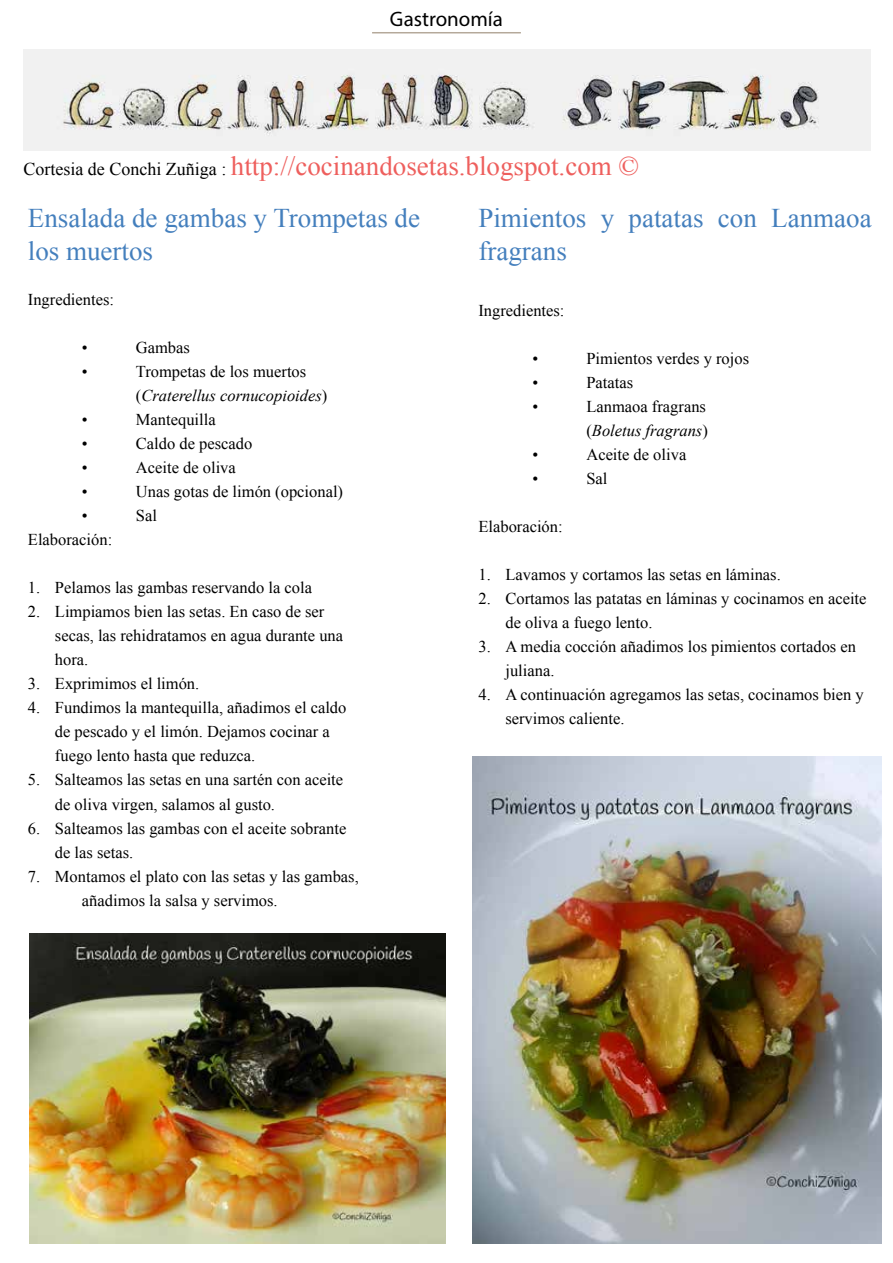
<style>
.page{position:relative;width:893px;height:1263px;background:#fff}
.page>*{position:absolute;margin:0;border:0;box-sizing:border-box;transform-origin:0 0}
.t1{font:27px/52.1px "Times New Roman";color:#ee5f5d}
.t2{font:27px/32.4px "Times New Roman";color:#447fbd}
.t3{font:21px "Myriad Pro";color:#000}
.t4{font:16.5px/24px "Times New Roman";color:#000}
.t5{font:italic 16.5px/24px "Times New Roman";color:#000}
.s1{font-size:18px;color:#000}
.s2{color:#447fbd}
.s3{font-style:normal}
.s4{font-style:italic}
</style>
<div class="page">
<img style="left:23px;top:50px;width:848px;height:101px">
<hr style="left:372px;top:32px;width:149px;height:1px;background:#71593d">
<img style="left:30px;top:933px;width:415px;height:311px">
<img style="left:472px;top:756px;width:410px;height:488px">
<p class="t3" style="left:390px;top:6px;width:115px">Gastronomía</p>
<h1 class="t1" style="left:23px;top:140px;width:617px"><span class="s1">Cortesia de Conchi Zuñiga :</span> http://cocinandosetas.blogspot.com ©<br><span class="s2">Ensalada de gambas y Trompetas de</span></h1>
<h1 class="t2" style="left:28px;top:234px;width:127px">los muertos</h1>
<p class="t4" style="left:28px;top:288px;width:88px">Ingredientes:</p>
<p class="t4" style="left:82px;top:336px;width:7px">•</p>
<p class="t4" style="left:136px;top:336px;width:56px">Gambas</p>
<p class="t4" style="left:82px;top:360px;width:7px">•</p>
<p class="t5" style="left:136px;top:359px;width:193px"><span class="s3">Trompetas de los muertos (</span>Craterellus cornucopioides<span class="s3">)</span></p>
<p class="t4" style="left:82px;top:408px;width:7px">•</p>
<p class="t4" style="left:136px;top:408px;width:81px">Mantequilla</p>
<p class="t4" style="left:82px;top:432px;width:7px">•</p>
<p class="t4" style="left:136px;top:432px;width:118px">Caldo de pescado</p>
<p class="t4" style="left:82px;top:456px;width:7px">•</p>
<p class="t4" style="left:136px;top:456px;width:101px">Aceite de oliva</p>
<p class="t4" style="left:82px;top:480px;width:7px">•</p>
<p class="t4" style="left:136px;top:480px;width:209px">Unas gotas de limón (opcional)</p>
<p class="t4" style="left:82px;top:504px;width:7px">•</p>
<p class="t4" style="left:136px;top:504px;width:23px">Sal</p>
<p class="t4" style="left:28px;top:528px;width:86px">Elaboración:</p>
<p class="t4" style="left:28px;top:576px;width:286px">1. Pelamos las gambas reservando la cola</p>
<p class="t4" style="left:55px;top:600px;width:290px;text-indent:-27px">2. Limpiamos bien las setas. En caso de ser secas, las rehidratamos en agua durante una hora.</p>
<p class="t4" style="left:28px;top:672px;width:173px">3. Exprimimos el limón.</p>
<p class="t4" style="left:55px;top:696px;width:293px;text-indent:-27px">4. Fundimos la mantequilla, añadimos el caldo de pescado y el limón. Dejamos cocinar a fuego lento hasta que reduzca.</p>
<p class="t4" style="left:55px;top:768px;width:290px;text-indent:-27px">5. Salteamos las setas en una sartén con aceite de oliva virgen, salamos al gusto.</p>
<p class="t4" style="left:55px;top:816px;width:293px;text-indent:-27px">6. Salteamos las gambas con el aceite sobrante de las setas.</p>
<p class="t4" style="left:82px;top:864px;width:278px;text-indent:-54px">7. Montamos el plato con las setas y las gambas, añadimos la salsa y servimos.</p>
<h1 class="t2" style="left:478px;top:202px;width:395px">Pimientos y patatas con Lanmaoa fragrans</h1>
<p class="t4" style="left:478px;top:298px;width:88px">Ingredientes:</p>
<p class="t4" style="left:532px;top:346px;width:7px">•</p>
<p class="t4" style="left:586px;top:346px;width:164px">Pimientos verdes y rojos</p>
<p class="t4" style="left:532px;top:370px;width:7px">•</p>
<p class="t4" style="left:586px;top:370px;width:48px">Patatas</p>
<p class="t4" style="left:532px;top:394px;width:7px">•</p>
<p class="t4" style="left:586px;top:394px;width:123px">Lanmaoa fragrans (<span class="s4">Boletus fragrans</span>)</p>
<p class="t4" style="left:532px;top:442px;width:7px">•</p>
<p class="t4" style="left:586px;top:442px;width:101px">Aceite de oliva</p>
<p class="t4" style="left:532px;top:466px;width:7px">•</p>
<p class="t4" style="left:586px;top:466px;width:23px">Sal</p>
<p class="t4" style="left:478px;top:514px;width:86px">Elaboración:</p>
<p class="t4" style="left:478px;top:562px;width:304px">1. Lavamos y cortamos las setas en láminas.</p>
<p class="t4" style="left:505px;top:586px;width:363px;text-indent:-27px">2. Cortamos las patatas en láminas y cocinamos en aceite de oliva a fuego lento.</p>
<p class="t4" style="left:505px;top:634px;width:352px;text-indent:-27px">3. A media cocción añadimos los pimientos cortados en juliana.</p>
<p class="t4" style="left:505px;top:682px;width:360px;text-indent:-27px">4. A continuación agregamos las setas, cocinamos bien y servimos caliente.</p>
</div>
